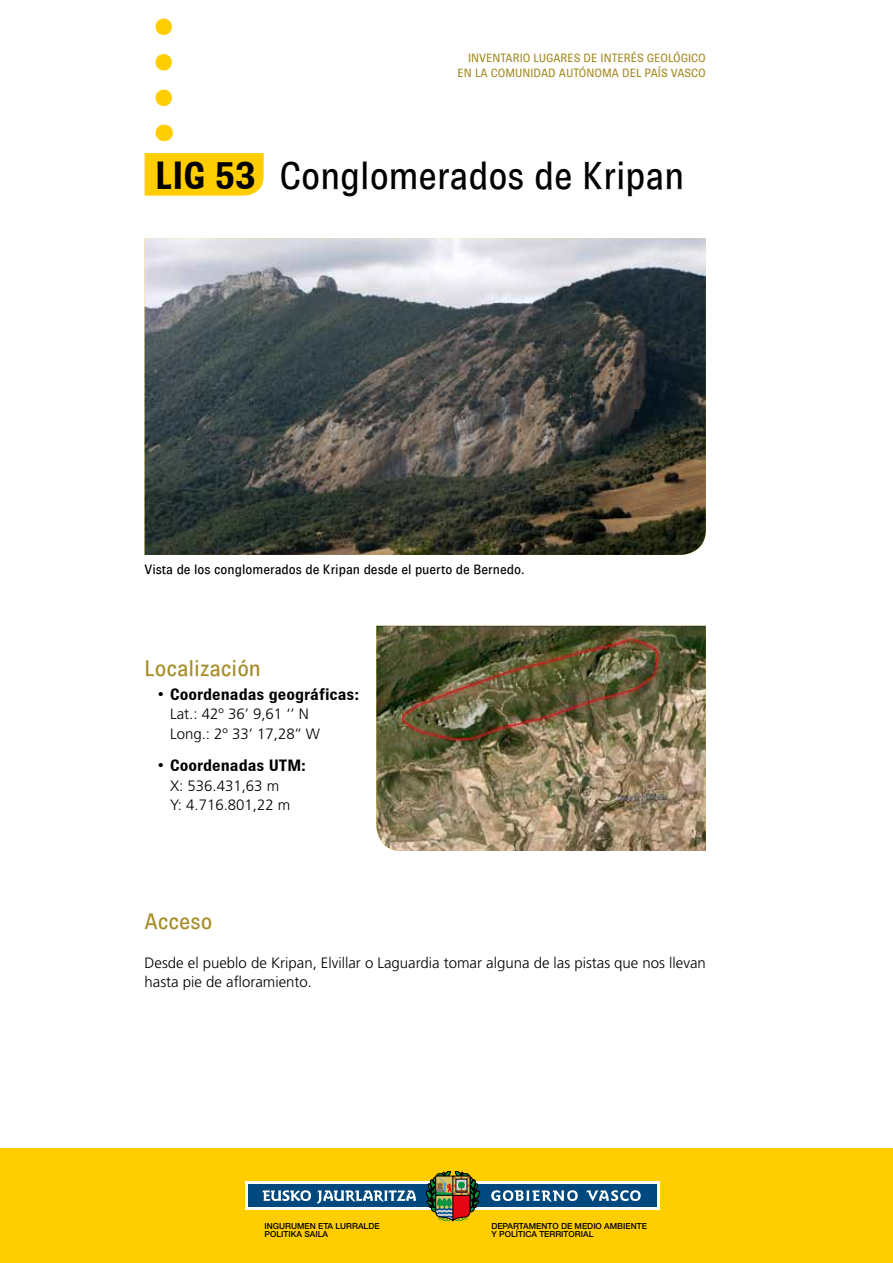
<style>
.page{position:relative;width:893px;height:1263px;background:#fff}
.page>*{position:absolute;margin:0;border:0;box-sizing:border-box;transform-origin:0 0}
.t1{font:39px "Brown";color:#000;scale:.95 1}
.t2{font:22.5px "Brown";color:#a58d28}
.t3{font:700 16.5px "Brown";color:#000}
.t4{font:300 15px/19.5px "Frutiger";color:#000}
.t5{font:13.5px "Brown";color:#000}
.t6{font:12px/15px "Brown";color:#a58d28;text-align:right}
.t7{font:500 8.4px/8.4px "Helvetica Neue";color:#000}
.s1{font-weight:700}
</style>
<div class="page">
<svg style="left:155px;top:27px;width:17px;height:80px"></svg>
<svg style="left:164px;top:125px;width:1px;height:16px"></svg>
<div style="left:145px;top:153px;width:119px;height:43px;background:#ffcd00"></div>
<div style="left:0;top:1148px;width:893px;height:115px;background:#ffcd00"></div>
<div style="left:246px;top:1182px;width:414px;height:28px;background:#fff"></div>
<div style="left:249px;top:1184px;width:408px;height:23px;background:#00497f"></div>
<svg style="left:262px;top:1190px;width:49px;height:11px"></svg>
<svg style="left:317px;top:1190px;width:99px;height:13px"></svg>
<svg style="left:491px;top:1190px;width:87px;height:12px"></svg>
<svg style="left:586px;top:1190px;width:55px;height:11px"></svg>
<svg style="left:426px;top:1171px;width:54px;height:51px"></svg>
<img style="left:145px;top:238px;width:561px;height:317px">
<img style="left:376px;top:626px;width:330px;height:225px">
<p class="t6" style="left:458px;top:50px;width:250px">INVENTARIO LUGARES DE INTERÉS GEOLÓGICO<br>EN LA COMUNIDAD AUTÓNOMA DEL PAÍS VASCO</p>
<h1 class="t1" style="left:155px;top:153px;width:558px"><span class="s1">LIG 53</span> Conglomerados de Kripan</h1>
<p class="t5" style="left:145px;top:562px;width:381px">Vista de los conglomerados de Kripan desde el puerto de Bernedo.</p>
<h2 class="t2" style="left:145px;top:656px;width:118px">Localización</h2>
<p class="t3" style="left:157px;top:685px;width:203px">• Coordenadas geográficas:</p>
<p class="t4" style="left:170px;top:704px;width:151px">Lat.: 42º 36’ 9,61 ‘’ N<br>Long.: 2º 33’ 17,28’’ W</p>
<p class="t3" style="left:157px;top:756px;width:150px">• Coordenadas UTM:</p>
<p class="t4" style="left:170px;top:776px;width:122px">X: 536.431,63 m<br>Y: 4.716.801,22 m</p>
<h2 class="t2" style="left:145px;top:908px;width:69px">Acceso</h2>
<p class="t4" style="left:145px;top:953px;width:563px">Desde el pueblo de Kripan, Elvillar o Laguardia tomar alguna de las pistas que nos llevan hasta pie de afloramiento.</p>
<p class="t7" style="left:264px;top:1221px;width:117px">INGURUMEN ETA LURRALDE<br>POLITIKA SAILA</p>
<p class="t7" style="left:491px;top:1221px;width:157px">DEPARTAMENTO DE MEDIO AMBIENTE<br>Y POLÍTICA TERRITORIAL</p>
</div>
